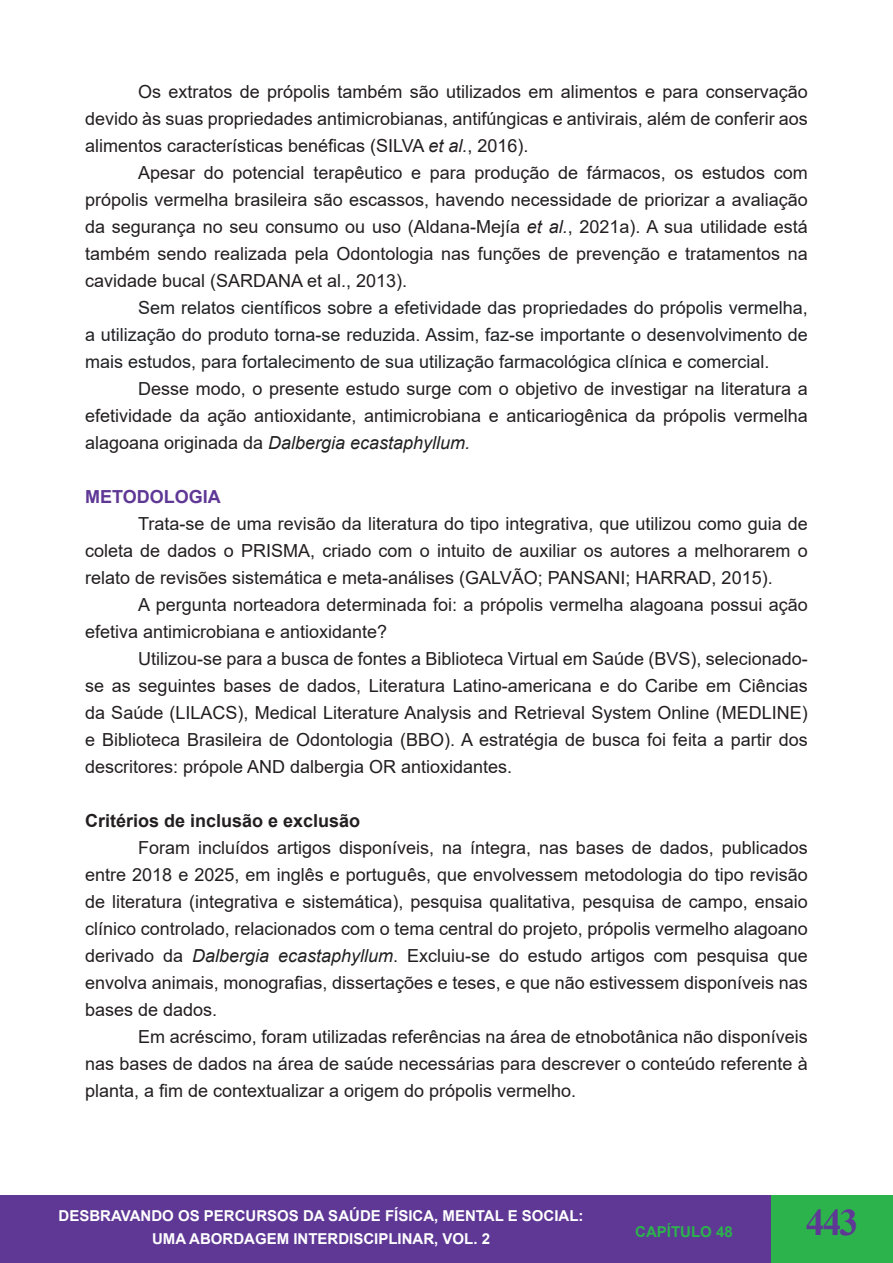
<style>
.page{position:relative;width:893px;height:1263px;background:#fff}
.page>*{position:absolute;margin:0;border:0;box-sizing:border-box;transform-origin:0 0}
.t1{font:700 37.5px "Times New Roman";color:#5f3896}
.t2{font:18px/27px "Arial";color:#231f20;text-align:justify}
.t3{font:18px/27px "Arial";color:#202124;text-align:justify}
.t4{font:700 18px "Arial";color:#231f20}
.t5{font:700 18px "Arial";color:#5f3896}
.t6{font:700 15px/22.5px "Arial";color:#fff;text-align:center}
.t7{font:700 15px "Arial";color:#2cb34b}
.s1{font-style:italic}
.s2{font-style:italic;color:#212121}
</style>
<div class="page">
<div style="left:0;top:1196px;width:893px;height:67px;background:#5f3896"></div>
<hr style="left:0;top:1196px;width:1px;height:67px;background:#2cb34b">
<div style="left:771px;top:1196px;width:122px;height:67px;background:#2cb34b"></div>
<p class="t2" style="left:85px;top:78px;width:724px;text-indent:53px">Os extratos de própolis também são utilizados em alimentos e para conservação devido às suas propriedades antimicrobianas, antifúngicas e antivirais, além de conferir aos alimentos características benéficas (SILVA <span class="s1">et al.</span>, 2016).</p>
<p class="t2" style="left:85px;top:159px;width:724px;text-indent:53px">Apesar do potencial terapêutico e para produção de fármacos, os estudos com própolis vermelha brasileira são escassos, havendo necessidade de priorizar a avaliação da segurança no seu consumo ou uso (Aldana-Mejía <span class="s1">et al.</span>, 2021a). A sua utilidade está também sendo realizada pela Odontologia nas funções de prevenção e tratamentos na cavidade bucal (SARDANA et al., 2013).</p>
<p class="t3" style="left:85px;top:294px;width:724px;text-indent:53px">Sem relatos científicos sobre a efetividade das propriedades do própolis vermelha, a utilização do produto torna-se reduzida. Assim, faz-se importante o desenvolvimento de mais estudos, para fortalecimento de sua utilização farmacológica clínica e comercial.</p>
<p class="t2" style="left:85px;top:375px;width:724px;text-indent:53px">Desse modo, o presente estudo surge com o objetivo de investigar na literatura a efetividade da ação antioxidante, antimicrobiana e anticariogênica da própolis vermelha alagoana originada da <span class="s2">Dalbergia ecastaphyllum.</span></p>
<p class="t5" style="left:85px;top:484px;width:137px">METODOLOGIA</p>
<p class="t2" style="left:85px;top:510px;width:724px;text-indent:53px">Trata-se de uma revisão da literatura do tipo integrativa, que utilizou como guia de coleta de dados o PRISMA, criado com o intuito de auxiliar os autores a melhorarem o relato de revisões sistemática e meta-análises (GALVÃO; PANSANI; HARRAD, 2015).</p>
<p class="t2" style="left:85px;top:591px;width:724px;text-indent:53px">A pergunta norteadora determinada foi: a própolis vermelha alagoana possui ação efetiva antimicrobiana e antioxidante?</p>
<p class="t2" style="left:85px;top:645px;width:724px;text-indent:53px">Utilizou-se para a busca de fontes a Biblioteca Virtual em Saúde (BVS), selecionado&shy;se as seguintes bases de dados, Literatura Latino-americana e do Caribe em Ciências da Saúde (LILACS), Medical Literature Analysis and Retrieval System Online (MEDLINE) e Biblioteca Brasileira de Odontologia (BBO). A estratégia de busca foi feita a partir dos descritores: própole AND dalbergia OR antioxidantes.</p>
<p class="t4" style="left:85px;top:808px;width:277px">Critérios de inclusão e exclusão</p>
<p class="t2" style="left:85px;top:834px;width:724px;text-indent:53px">Foram incluídos artigos disponíveis, na íntegra, nas bases de dados, publicados entre 2018 e 2025, em inglês e português, que envolvessem metodologia do tipo revisão de literatura (integrativa e sistemática), pesquisa qualitativa, pesquisa de campo, ensaio clínico controlado, relacionados com o tema central do projeto, própolis vermelho alagoano derivado da <span class="s2">Dalbergia ecastaphyllum</span>. Excluiu-se do estudo artigos com pesquisa que envolva animais, monografias, dissertações e teses, e que não estivessem disponíveis nas bases de dados.</p>
<p class="t2" style="left:85px;top:1023px;width:724px;text-indent:53px">Em acréscimo, foram utilizadas referências na área de etnobotânica não disponíveis nas bases de dados na área de saúde necessárias para descrever o conteúdo referente à planta, a fim de contextualizar a origem do própolis vermelho.</p>
<p class="t6" style="left:59px;top:1205px;width:527px">DESBRAVANDO OS PERCURSOS DA SAÚDE FÍSICA, MENTAL E SOCIAL:<br>UMA ABORDAGEM INTERDISCIPLINAR, VOL. 2</p>
<p class="t7" style="left:635px;top:1221px;width:99px">CAPÍTULO 48</p>
<h1 class="t1" style="left:806px;top:1195px;width:54px">443</h1>
</div>
